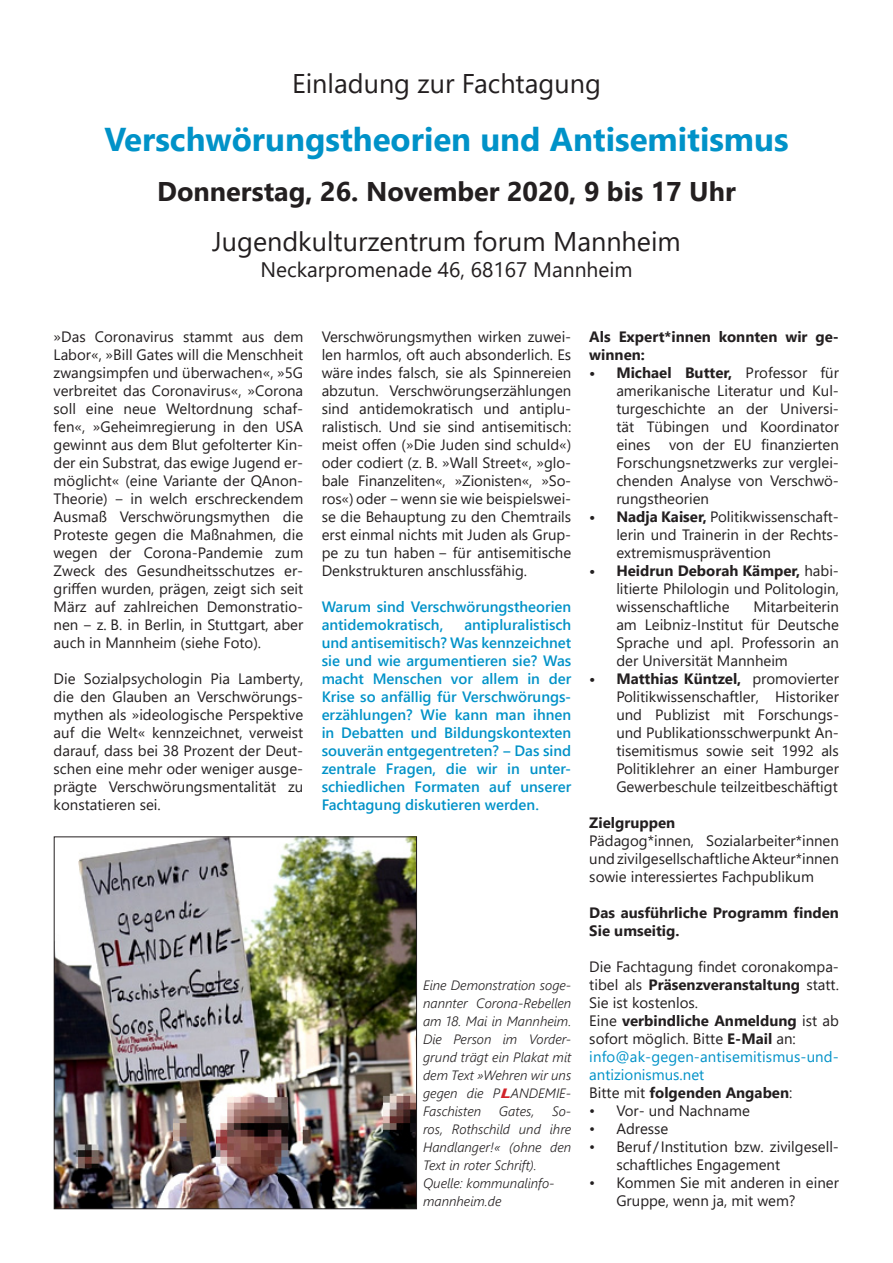
<style>
.page{position:relative;width:893px;height:1263px;background:#fff}
.page>*{position:absolute;margin:0;border:0;box-sizing:border-box;transform-origin:0 0}
.t1{font:700 33px "Segoe UI";color:#0092c8}
.t2{font:27px "Segoe UI";color:#231f20}
.t3{font:700 27px "Segoe UI";color:#231f20}
.t4{font:21px "Segoe UI";color:#231f20}
.t5{font:15px/18px "Segoe UI";color:#231f20;text-align:justify}
.t6{font:600 15px/18px "Segoe UI";color:#0092c8}
.t7{font:700 15px/18px "Segoe UI";color:#231f20}
.t8{font:15px/18px "Segoe UI";letter-spacing:.01em;color:#0092c8}
.t9{font:italic 300 13.5px/18px "Segoe UI";color:#231f20;text-align:justify}
.s1{font-weight:700;color:#d1232a}
.s2{font-weight:700}
.s3{font-weight:400}
</style>
<div class="page">
<img style="left:56px;top:839px;width:359px;height:368px">
<div style="left:54px;top:837px;width:363px;height:372px;border:1px solid #231f20"></div>
<p class="t2" style="left:292px;top:58px;width:310px">Einladung zur Fachtagung</p>
<p class="t1" style="left:104px;top:108px;width:686px">Verschwörungstheorien und Antisemitismus</p>
<p class="t3" style="left:157px;top:166px;width:580px">Donnerstag, 26. November 2020, 9 bis 17 Uhr</p>
<p class="t2" style="left:212px;top:216px;width:470px">Jugendkulturzentrum forum Mannheim</p>
<p class="t4" style="left:260px;top:249px;width:374px">Neckarpromenade 46, 68167 Mannheim</p>
<p class="t5" style="left:54px;top:326px;width:251px">»Das Coronavirus stammt aus dem Labor«, »Bill Gates will die Menschheit zwangsimpfen und überwachen«, »5G verbreitet das Coronavirus«, »Corona soll eine neue Weltordnung schaf&shy;fen«, »Geheimregierung in den USA gewinnt aus dem Blut gefolterter Kin&shy;der ein Substrat, das ewige Jugend er&shy;möglicht« (eine Variante der QAnon-Theorie) ‒ in welch erschreckendem Ausmaß Verschwörungsmythen die Proteste gegen die Maßnahmen, die wegen der Corona-Pandemie zum Zweck des Gesundheitsschutzes er&shy;griffen wurden, prägen, zeigt sich seit März auf zahlreichen Demonstratio&shy;nen ‒ z. B. in Berlin, in Stuttgart, aber auch in Mannheim (siehe Foto).</p>
<p class="t5" style="left:54px;top:668px;width:251px">Die Sozialpsychologin Pia Lamberty, die den Glauben an Verschwörungs&shy;mythen als »ideologische Perspektive auf die Welt« kennzeichnet, verweist darauf, dass bei 38 Prozent der Deut&shy;schen eine mehr oder weniger ausge&shy;prägte Verschwörungsmentalität zu konstatieren sei.</p>
<p class="t5" style="left:322px;top:326px;width:251px">Verschwörungsmythen wirken zuwei&shy;len harmlos, oft auch absonderlich. Es wäre indes falsch, sie als Spinnereien abzutun. Verschwörungserzählungen sind antidemokratisch und antiplu&shy;ralistisch. Und sie sind antisemitisch: meist offen (»Die Juden sind schuld«) oder codiert (z. B. »Wall Street«, »glo&shy;bale Finanzeliten«, »Zionisten«, »So&shy;ros«) oder ‒ wenn sie wie beispielswei&shy;se die Behauptung zu den Chemtrails erst einmal nichts mit Juden als Grup&shy;pe zu tun haben ‒ für antisemitische Denkstrukturen anschlussfähig.</p>
<p class="t6" style="left:322px;top:596px;width:251px">Warum sind Verschwörungstheorien antidemokratisch,</p>
<p class="t6" style="left:322px;top:614px;width:251px;text-align:justify;text-indent:143px">antipluralistisch und antisemitisch? Was kennzeichnet sie und wie argumentieren sie? Was macht Menschen vor allem in der Krise so anfällig für Verschwörungs&shy;erzählungen? Wie kann man ihnen in Debatten und Bildungskontexten souverän entgegentreten? ‒ Das sind zentrale Fragen, die wir in unter&shy;schiedlichen Formaten auf unserer Fachtagung diskutieren werden.</p>
<p class="t9" style="left:423px;top:974px;width:150px">Eine Demonstration soge&shy;nannter Corona-Rebellen am 18. Mai in Mannheim.<br>Die Person im Vorder&shy;grund trägt ein Plakat mit dem Text »Wehren wir uns gegen die P<span class="s1">L</span>ANDEMIE-Faschisten</p>
<p class="t9" style="left:423px;top:1100px;width:150px;text-indent:129px">So&shy;ros, Rothschild und ihre Handlanger!« (ohne den Text in roter Schrift).</p>
<p class="t9" style="left:423px;top:1172px;width:133px">Quelle: kommunalinfo&shy;mannheim.de</p>
<p class="t9" style="left:499px;top:1100px;width:37px">Gates,</p>
<p class="t7" style="left:589px;top:326px;width:251px">Als Expert*innen konnten wir ge&shy;winnen:</p>
<p class="t5" style="left:616px;top:362px;width:224px;text-indent:-27px"><span class="s2">• Michael Butter,</span> Professor für amerikanische Literatur und Kul&shy;turgeschichte an der Universi&shy;tät Tübingen und Koordinator eines von der EU finanzierten Forschungsnetzwerks zur verglei&shy;chenden Analyse von Verschwö&shy;rungstheorien</p>
<p class="t5" style="left:616px;top:506px;width:224px;text-indent:-27px"><span class="s2">• Nadja Kaiser,</span> Politikwissenschaft&shy;lerin und Trainerin in der Rechts&shy;extremismusprävention</p>
<p class="t5" style="left:616px;top:560px;width:224px;text-indent:-27px"><span class="s2">• Heidrun Deborah Kämper,</span> habi&shy;litierte Philologin und Politologin, wissenschaftliche</p>
<p class="t5" style="left:616px;top:596px;width:224px;text-indent:137px">Mitarbeiterin am Leibniz-Institut für Deutsche Sprache und apl. Professorin an der Universität Mannheim</p>
<p class="t5" style="left:616px;top:668px;width:224px;text-indent:-27px"><span class="s2">• Matthias Küntzel,</span> promovierter Politikwissenschaftler, Historiker und Publizist mit Forschungs&shy;und Publikationsschwerpunkt An&shy;tisemitismus sowie seit 1992 als Politiklehrer an einer Hamburger Gewerbeschule teilzeitbeschäftigt</p>
<p class="t7" style="left:589px;top:812px;width:87px">Zielgruppen</p>
<p class="t5" style="left:589px;top:830px;width:251px">Pädagog*innen, Sozialarbeiter*innen und zivilgesellschaftliche Akteur*innen sowie interessiertes Fachpublikum</p>
<p class="t7" style="left:589px;top:902px;width:251px">Das ausführliche Programm finden<br>Sie umseitig.</p>
<p class="t5" style="left:589px;top:956px;width:251px">Die Fachtagung findet coronakompa&shy;tibel als <span class="s2">Präsenzveranstaltung</span> statt.<br>Sie ist kostenlos.</p>
<p class="t5" style="left:589px;top:1010px;width:251px">Eine <span class="s2">verbindliche Anmeldung</span> ist ab sofort möglich. Bitte <span class="s2">E-Mail</span> an:</p>
<p class="t8" style="left:589px;top:1046px;width:251px">info@ak-gegen-antisemitismus-und&shy;antizionismus.net</p>
<p class="t7" style="left:589px;top:1082px;width:205px"><span class="s3">Bitte mit</span> folgenden Angaben<span class="s3">:</span></p>
<p class="t5" style="left:589px;top:1100px;width:162px">• Vor- und Nachname</p>
<p class="t5" style="left:589px;top:1118px;width:81px">• Adresse</p>
<p class="t5" style="left:616px;top:1136px;width:224px;text-indent:-27px">• Beruf/Institution bzw. zivilgesell&shy;schaftliches Engagement</p>
<p class="t5" style="left:616px;top:1172px;width:224px;text-indent:-27px">• Kommen Sie mit anderen in einer<br>Gruppe, wenn ja, mit wem?</p>
</div>
